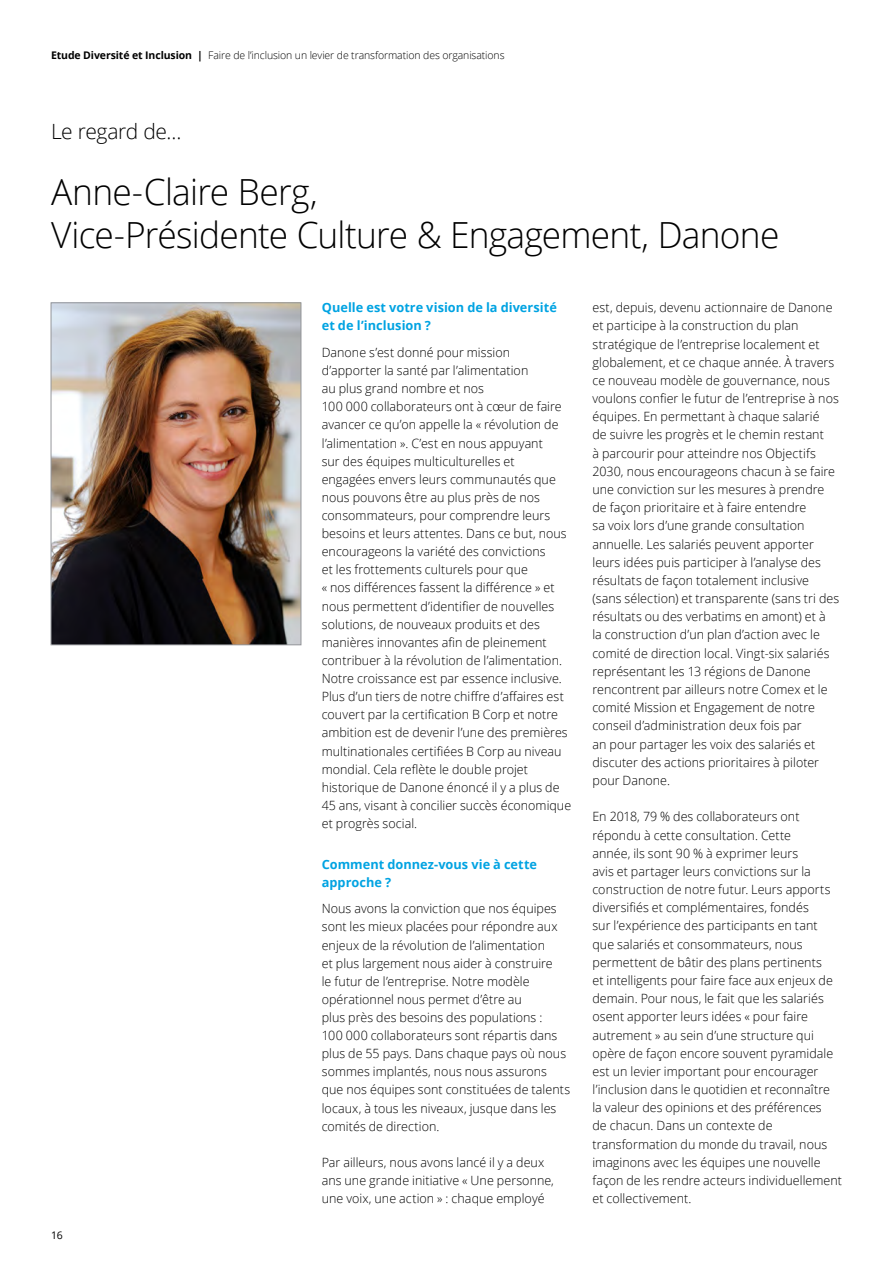
<style>
.page{position:relative;width:893px;height:1263px;background:#fff}
.page>*{position:absolute;margin:0;border:0;box-sizing:border-box;transform-origin:0 0}
.t1{font:300 36px/43.2px "Open Sans";letter-spacing:-.02em;color:#000}
.t2{font:300 21px "Open Sans";letter-spacing:-.015em;color:#000}
.t3{font:300 12.75px/18.1px "Open Sans";letter-spacing:.005em;color:#000}
.t4{font:700 12.75px/18.1px "Open Sans";letter-spacing:.005em;color:#00a3e2}
.t5{font:300 10.5px "Open Sans";letter-spacing:-.01em;color:#000}
.t6{font:10.5px "Open Sans";color:#000}
.s1{font-weight:700}
</style>
<div class="page">
<img style="left:53px;top:304px;width:246px;height:339px">
<div style="left:51px;top:302px;width:250px;height:343px;border:1px solid #94969a"></div>
<p class="t5" style="left:51px;top:48px;width:455px"><span class="s1">Etude Diversité et Inclusion |</span> Faire de l’inclusion un levier de transformation des organisations</p>
<h2 class="t2" style="left:51px;top:117px;width:132px">Le regard de…</h2>
<h1 class="t1" style="left:51px;top:169px;width:730px">Anne-Claire Berg,<br>Vice-Présidente Culture &amp; Engagement, Danone</h1>
<p class="t6" style="left:51px;top:1228px;width:13px">16</p>
<p class="t4" style="left:322px;top:298px;width:237px">Quelle est votre vision de la diversité et de l’inclusion ?</p>
<p class="t3" style="left:322px;top:343px;width:251px">Danone s’est donné pour mission d’apporter la santé par l’alimentation<br>au plus grand nombre et nos<br>100 000 collaborateurs ont à cœur de faire avancer ce qu’on appelle la « révolution de l’alimentation ». C’est en nous appuyant<br>sur des équipes multiculturelles et engagées envers leurs communautés que nous pouvons être au plus près de nos consommateurs, pour comprendre leurs besoins et leurs attentes. Dans ce but, nous encourageons la variété des convictions<br>et les frottements culturels pour que<br>« nos différences fassent la différence » et nous permettent d’identifier de nouvelles solutions, de nouveaux produits et des manières innovantes afin de pleinement contribuer à la révolution de l’alimentation.<br>Notre croissance est par essence inclusive.<br>Plus d’un tiers de notre chiffre d’affaires est couvert par la certification B Corp et notre ambition est de devenir l’une des premières multinationales certifiées B Corp au niveau mondial. Cela reflète le double projet historique de Danone énoncé il y a plus de 45 ans, visant à concilier succès économique et progrès social.</p>
<p class="t4" style="left:322px;top:854px;width:217px">Comment donnez-vous vie à cette approche ?</p>
<p class="t3" style="left:322px;top:899px;width:250px">Nous avons la conviction que nos équipes sont les mieux placées pour répondre aux enjeux de la révolution de l’alimentation<br>et plus largement nous aider à construire<br>le futur de l’entreprise. Notre modèle opérationnel nous permet d’être au<br>plus près des besoins des populations :<br>100 000 collaborateurs sont répartis dans plus de 55 pays. Dans chaque pays où nous sommes implantés, nous nous assurons que nos équipes sont constituées de talents locaux, à tous les niveaux, jusque dans les comités de direction.</p>
<p class="t3" style="left:322px;top:1153px;width:234px">Par ailleurs, nous avons lancé il y a deux ans une grande initiative « Une personne, une voix, une action » : chaque employé</p>
<p class="t3" style="left:592px;top:298px;width:248px">est, depuis, devenu actionnaire de Danone et participe à la construction du plan stratégique de l’entreprise localement et globalement, et ce chaque année. À travers ce nouveau modèle de gouvernance, nous voulons confier le futur de l’entreprise à nos équipes. En permettant à chaque salarié<br>de suivre les progrès et le chemin restant<br>à parcourir pour atteindre nos Objectifs 2030, nous encourageons chacun à se faire une conviction sur les mesures à prendre de façon prioritaire et à faire entendre<br>sa voix lors d’une grande consultation annuelle. Les salariés peuvent apporter leurs idées puis participer à l’analyse des résultats de façon totalement inclusive (sans sélection) et transparente (sans tri des résultats ou des verbatims en amont) et à<br>la construction d’un plan d’action avec le comité de direction local. Vingt-six salariés représentant les 13 régions de Danone rencontrent par ailleurs notre Comex et le comité Mission et Engagement de notre conseil d’administration deux fois par<br>an pour partager les voix des salariés et discuter des actions prioritaires à piloter pour Danone.</p>
<p class="t3" style="left:592px;top:807px;width:251px">En 2018, 79 % des collaborateurs ont répondu à cette consultation. Cette<br>année, ils sont 90 % à exprimer leurs<br>avis et partager leurs convictions sur la construction de notre futur. Leurs apports diversifiés et complémentaires, fondés<br>sur l’expérience des participants en tant que salariés et consommateurs, nous permettent de bâtir des plans pertinents<br>et intelligents pour faire face aux enjeux de demain. Pour nous, le fait que les salariés osent apporter leurs idées « pour faire autrement » au sein d’une structure qui opère de façon encore souvent pyramidale est un levier important pour encourager l’inclusion dans le quotidien et reconnaître la valeur des opinions et des préférences<br>de chacun. Dans un contexte de transformation du monde du travail, nous imaginons avec les équipes une nouvelle façon de les rendre acteurs individuellement et collectivement.</p>
</div>
